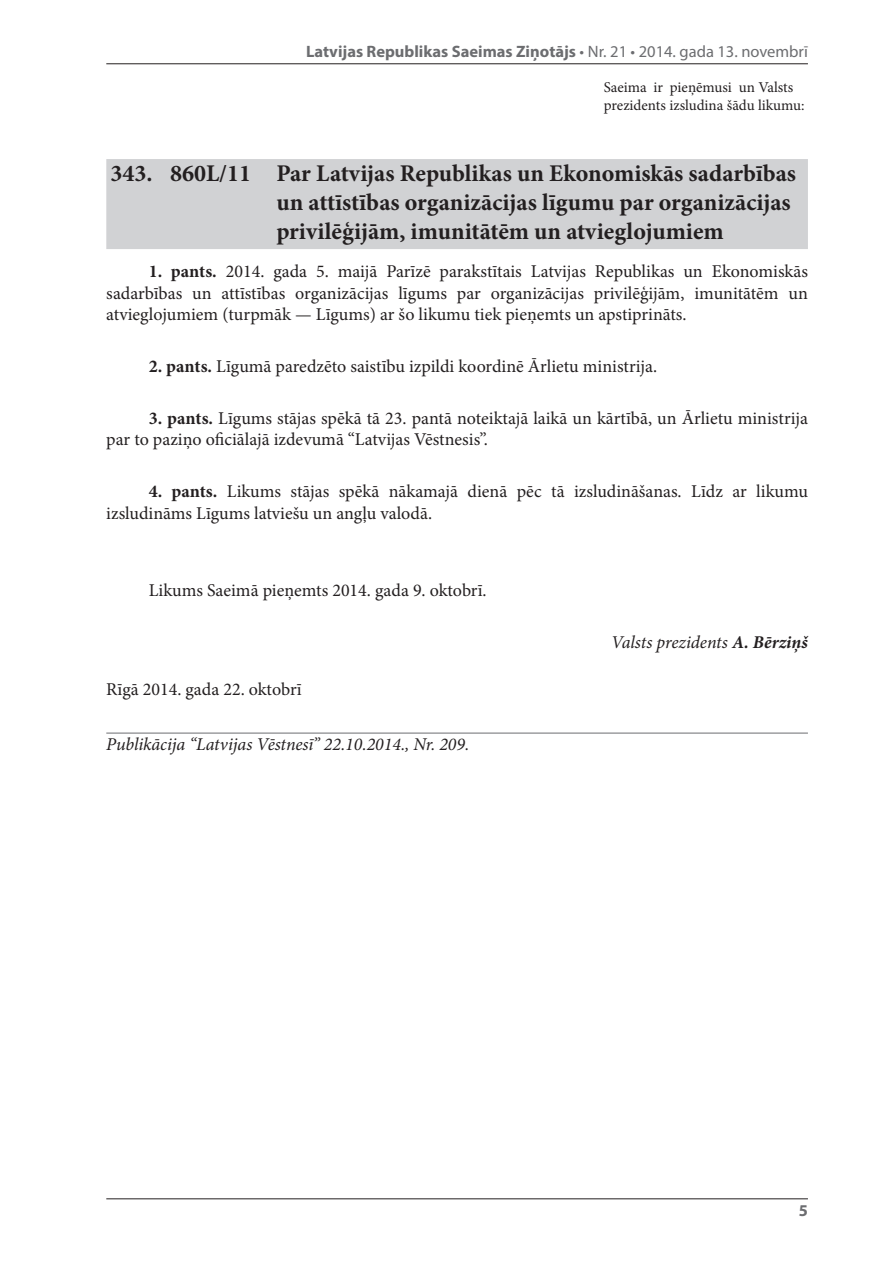
<style>
.page{position:relative;width:893px;height:1263px;background:#fff}
.page>*{position:absolute;margin:0;border:0;box-sizing:border-box;transform-origin:0 0}
.t1{font:700 24px/28.8px "Minion Pro";color:#231f20}
.t2{font:18px/21.6px "Minion Pro";color:#231f20}
.t3{font:italic 18px "Minion Pro";letter-spacing:-.005em;color:#231f20}
.t4{font:700 16.5px "Myriad Pro";color:#6c6d70}
.t5{font:15px/18px "Minion Pro";color:#231f20}
.s1{font-weight:400}
.s2{font-weight:700}
</style>
<div class="page">
<hr style="left:106px;top:63px;width:702px;height:1px;background:#231f20">
<hr style="left:106px;top:1198px;width:702px;height:1px;background:#231f20">
<div style="left:106px;top:159px;width:702px;height:90px;background:#d1d2d4"></div>
<hr style="left:106px;top:733px;width:702px;height:1px;background:#6c6d70">
<p class="t4" style="left:306px;top:41px;width:503px">Latvijas Republikas Saeimas Ziņotājs <span class="s1">• Nr. 21 • 2014. gada 13. novembrī</span></p>
<p class="t5" style="left:604px;top:78px;width:202px">Saeima ir pieņēmusi un Valsts prezidents izsludina šādu likumu:</p>
<h1 class="t1" style="left:276px;top:159px;width:521px;text-indent:-166px">343. 860L/11 Par Latvijas Republikas un Ekonomiskās sadarbības un attīstības organizācijas līgumu par organizācijas privilēģijām, imunitātēm un atvieglojumiem</h1>
<p class="t2" style="left:106px;top:261px;width:703px;text-align:justify;text-indent:43px"><span class="s2">1. pants.</span> 2014. gada 5. maijā Parīzē parakstītais Latvijas Republikas un Ekonomiskās sadarbības un attīstības organizācijas līgums par organizācijas privilēģijām, imunitātēm un atvieglojumiem (turpmāk — Līgums) ar šo likumu tiek pieņemts un apstiprināts.</p>
<p class="t2" style="left:149px;top:356px;width:510px"><span class="s2">2. pants.</span> Līgumā paredzēto saistību izpildi koordinē Ārlietu ministrija.</p>
<p class="t2" style="left:106px;top:407px;width:703px;text-indent:43px"><span class="s2">3. pants.</span> Līgums stājas spēkā tā 23. pantā noteiktajā laikā un kārtībā, un Ārlietu ministrija par to paziņo oficiālajā izdevumā “Latvijas Vēstnesis”.</p>
<p class="t2" style="left:106px;top:481px;width:703px;text-indent:43px"><span class="s2">4. pants.</span> Likums stājas spēkā nākamajā dienā pēc tā izsludināšanas. Līdz ar likumu izsludināms Līgums latviešu un angļu valodā.</p>
<p class="t2" style="left:149px;top:580px;width:339px">Likums Saeimā pieņemts 2014. gada 9. oktobrī.</p>
<p class="t2" style="left:106px;top:678px;width:197px">Rīgā 2014. gada 22. oktobrī</p>
<p class="t3" style="left:106px;top:732px;width:365px">Publikācija “Latvijas Vēstnesī” 22.10.2014., Nr. 209.</p>
<p class="t3" style="left:611px;top:630px;width:198px">Valsts prezidents <span class="s2">A. Bērziņš</span></p>
<p class="t4" style="left:799px;top:1199px;width:11px">5</p>
</div>
